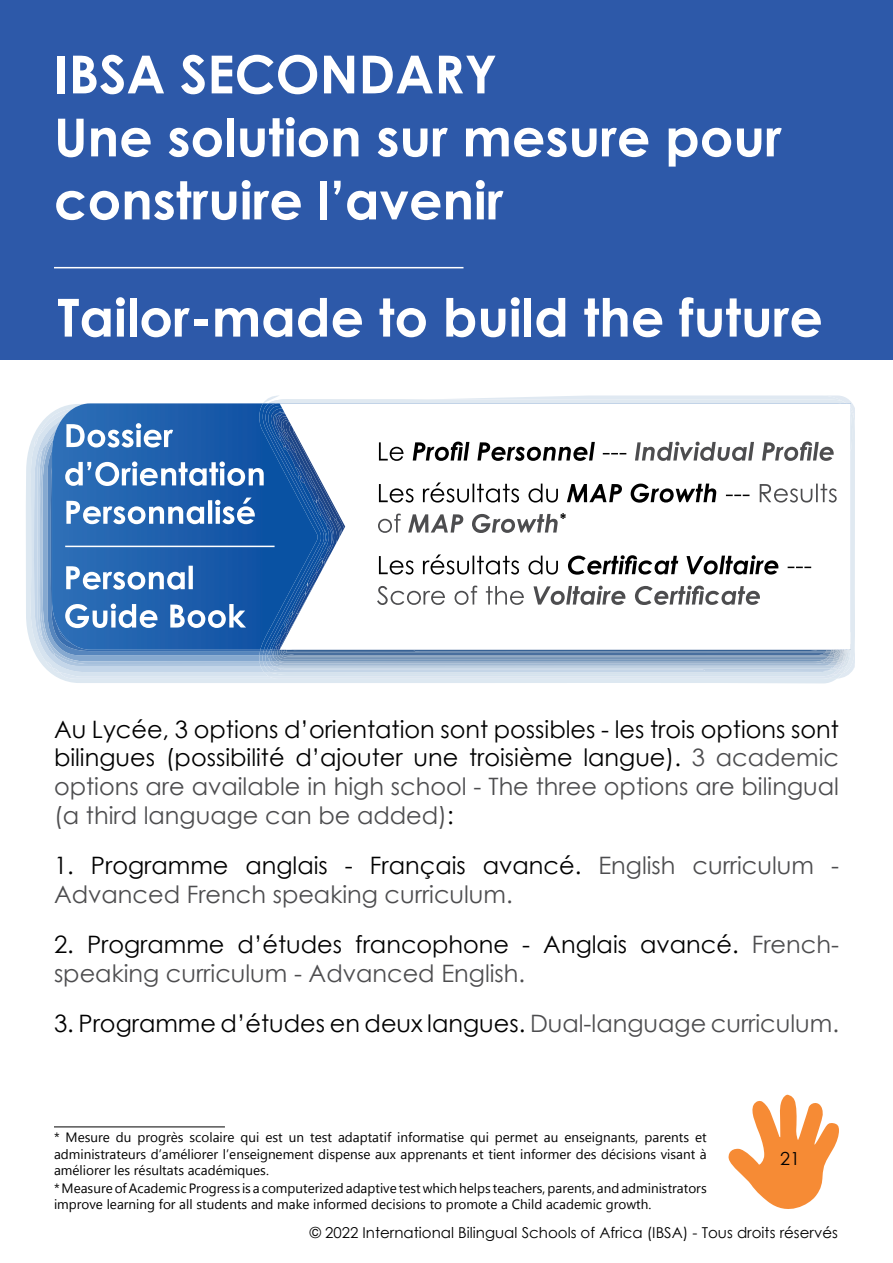
<style>
.page{position:relative;width:893px;height:1263px;background:#fff}
.page>*{position:absolute;margin:0;border:0;box-sizing:border-box;transform-origin:0 0}
.t1{font:700 52.5px/63px "Century Gothic";color:#fff}
.t2{font:24px/28.8px "Century Gothic";color:#000;text-align:justify}
.t3{font:24px/28.8px "Century Gothic";color:#4d4d4f}
.t4{font:18px "Century Gothic";color:#000}
.t5{font:15px "Century Gothic";color:#000}
.t6{font:13.5px/16.2px "Myanmar Text";color:#000}
.s1{color:#4d4d4f}
.s2{color:#000}
</style>
<div class="page">
<svg style="left:728px;top:1095px;width:111px;height:114px"></svg>
<div style="left:0;top:0;width:893px;height:359px;background:#2d59a9"></div>
<hr style="left:54px;top:267px;width:409px;height:1px;background:#fff">
<hr style="left:54px;top:1127px;width:171px;height:1px;background:#000">
<svg style="left:34px;top:395px;width:821px;height:284px"></svg>
<h1 class="t1" style="left:54px;top:40px;width:729px">IBSA SECONDARY<br>Une solution sur mesure pour construire l’avenir</h1>
<h1 class="t1" style="left:57px;top:284px;width:767px">Tailor-made to build the future</h1>
<p class="t2" style="left:54px;top:714px;width:786px">Au Lycée, 3 options d’orientation sont possibles - les trois options sont bilingues (possibilité d’ajouter une troisième langue). <span class="s1">3 academic options are available in high school - The three options are bilingual (a third language can be added)</span>:</p>
<h2 class="t3" style="left:54px;top:851px;width:786px"><span class="s2">1. Programme anglais - Français avancé.</span> English curriculum -<br>Advanced French speaking curriculum.</h2>
<h2 class="t2" style="left:54px;top:929px;width:786px">2. Programme d’études francophone - Anglais avancé. <span class="s1">French&shy;speaking curriculum - Advanced English.</span></h2>
<h2 class="t2" style="left:54px;top:1008px;width:786px">3. Programme d’études en deux langues. <span class="s1">Dual-language curriculum.</span></h2>
<p class="t6" style="left:54px;top:1129px;width:654px;text-align:justify">* Mesure du progrès scolaire qui est un test adaptatif informatise qui permet au enseignants, parents et administrateurs d’améliorer l’enseignement dispense aux apprenants et tient informer des décisions visant à améliorer les résultats académiques.</p>
<p class="t6" style="left:54px;top:1180px;width:654px">* Measure of Academic Progress is a computerized adaptive test which helps teachers, parents, and administrators improve learning for all students and make informed decisions to promote a Child academic growth.</p>
<h3 class="t4" style="left:780px;top:1146px;width:21px">21</h3>
<p class="t5" style="left:310px;top:1222px;width:530px">© 2022 International Bilingual Schools of Africa (IBSA) - Tous droits réservés</p>
</div>
